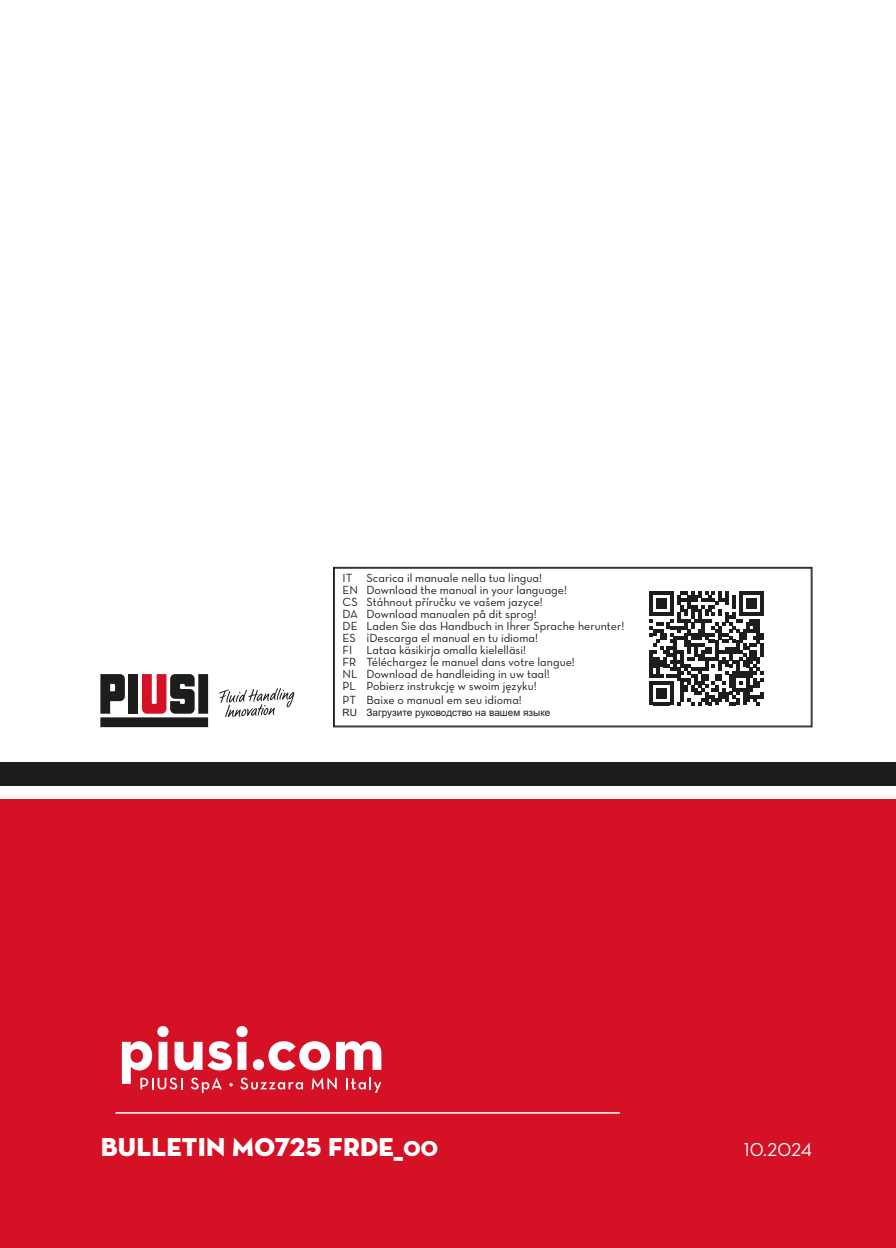
<style>
.page{position:relative;width:896px;height:1248px;background:#fff}
.page>*{position:absolute;margin:0;border:0;box-sizing:border-box;transform-origin:0 0}
.t1{font:26.4px "Neutraface Display Titling";letter-spacing:.01em;color:#fff}
.t2{font:19px "Neutraface Text Book Alt";letter-spacing:-.005em;color:#fff}
.t3{font:12px/12px "Neutraface Text Book Alt";color:#1d1d1b}
.t4{font:10px "Arial";color:#1d1d1b}
.s1{font-size:22px}
</style>
<div class="page">
<div style="left:0;top:799px;width:896px;height:448px;background:#d51225"></div>
<div style="left:0;top:761px;width:896px;height:24px;background:#1d1d1b"></div>
<svg style="left:219px;top:688px;width:75px;height:29px"></svg>
<svg style="left:100px;top:674px;width:108px;height:53px"></svg>
<div style="left:128px;top:674px;width:10px;height:39px;background:#1d1d1b"></div>
<svg style="left:333px;top:567px;width:479px;height:160px"></svg>
<svg style="left:649px;top:591px;width:114px;height:114px"></svg>
<svg style="left:122px;top:1026px;width:259px;height:66px"></svg>
<hr style="left:116px;top:1111px;width:504px;height:2px;background:#fff">
<p class="t3" style="left:342px;top:572px;width:283px">IT Scarica il manuale nella tua lingua!<br>EN Download the manual in your language!<br>CS Stáhnout příručku ve vašem jazyce!<br>DA Download manualen på dit sprog!<br>DE Laden Sie das Handbuch in Ihrer Sprache herunter!<br>ES ¡Descarga el manual en tu idioma!<br>FI Lataa käsikirja omalla kielelläsi!<br>FR Téléchargez le manuel dans votre langue!<br>NL Download de handleiding in uw taal!<br>PL Pobierz instrukcję w swoim języku!</p>
<p class="t3" style="left:342px;top:694px;width:181px">PT Baixe o manual em seu idioma!</p>
<p class="t4" style="left:342px;top:706px;width:209px">RU Загрузите руководство на вашем языке</p>
<h1 class="t1" style="left:101px;top:1130px;width:339px">BULLETIN M0725 FRDE_<span class="s1">00</span></h1>
<h2 class="t2" style="left:744px;top:1137px;width:70px">10.2024</h2>
</div>
